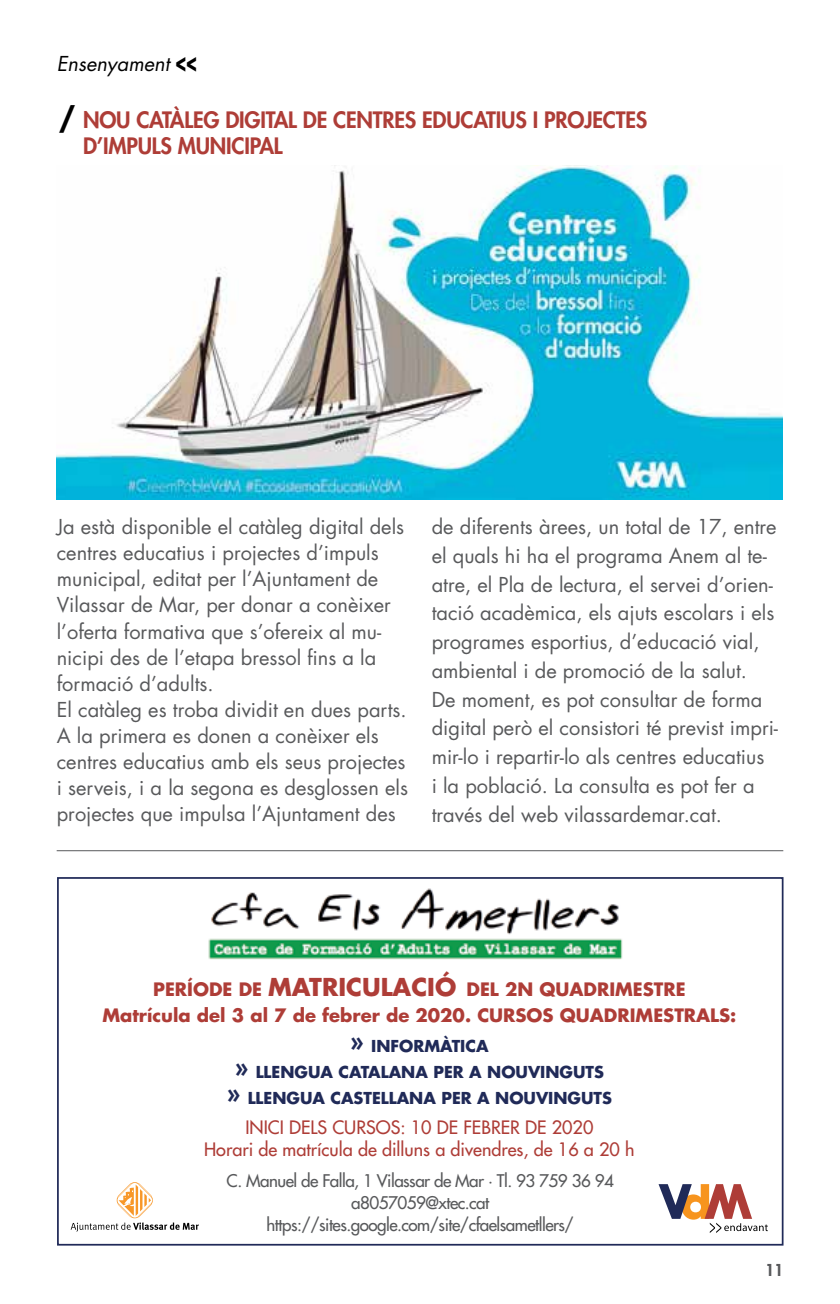
<style>
.page{position:relative;width:840px;height:1304px;background:#fff}
.page>*{position:absolute;margin:0;border:0;box-sizing:border-box;transform-origin:0 0}
.t1{font:700 30px "Futura Std";color:#000}
.t2{font:700 24px "Futura Std";color:#ae3d37}
.t3{font:800 22px/26px "Futura Std";letter-spacing:-.01em;color:#ae3d37}
.t4{font:20px/26.2px "Futura Std";color:#58595b}
.t5{font:italic 20px "Futura Std";color:#000}
.t6{font:500 18px/22px "Futura Std";color:#ae3d37}
.t7{font:700 18px "Futura Std";color:#ae3d37}
.t8{font:500 17px/21.6px "Futura Std";letter-spacing:-.03em;color:#58595b;text-align:center}
.t9{font:700 16px "Futura Std";color:#202a58}
.t10{font:800 16px "Futura Std";color:#58595b}
.s1{font-weight:800;font-style:normal;font-size:30px}
.s2{font-size:18px}
.s3{font-weight:800;font-size:26px}
</style>
<div class="page">
<hr style="left:57px;top:850px;width:725px;height:1px;background:#58595b">
<div style="left:57px;top:877px;width:726px;height:369px;border:2px solid #202a58"></div>
<svg style="left:71px;top:1182px;width:128px;height:50px"></svg>
<svg style="left:658px;top:1184px;width:109px;height:49px"></svg>
<img style="left:208px;top:888px;width:415px;height:72px">
<img style="left:57px;top:166px;width:725px;height:333px">
<p class="t5" style="left:57px;top:51px;width:141px">Ensenyament <span class="s1">&lt;&lt;</span></p>
<p class="t3" style="left:83px;top:107px;width:565px">NOU CATÀLEG DIGITAL DE CENTRES EDUCATIUS I PROJECTES<br>D’IMPULS MUNICIPAL</p>
<h1 class="t1" style="left:58px;top:99px;width:19px">/</h1>
<p class="t4" style="left:57px;top:514px;width:352px">Ja està disponible el catàleg digital dels centres educatius i projectes d’impuls municipal, editat per l’Ajuntament de Vilassar de Mar, per donar a conèixer l’oferta formativa que s’ofereix al mu&shy;nicipi des de l’etapa bressol fins a la formació d’adults.<br>El catàleg es troba dividit en dues parts.<br>A la primera es donen a conèixer els centres educatius amb els seus projectes i serveis, i a la segona es desglossen els projectes que impulsa l’Ajuntament des</p>
<p class="t4" style="left:431px;top:513px;width:348px;line-height:28.8px">de diferents àrees, un total de 17, entre el quals hi ha el programa Anem al te&shy;atre, el Pla de lectura, el servei d’orien&shy;tació acadèmica, els ajuts escolars i els programes esportius, d’educació vial, ambiental i de promoció de la salut.<br>De moment, es pot consultar de forma digital però el consistori té previst impri&shy;mir-lo i repartir-lo als centres educatius<br>i la població. La consulta es pot fer a través del web vilassardemar.cat.</p>
<p class="t2" style="left:153px;top:971px;width:132px"><span class="s2">PERÍODE DE</span> MATRICULACIÓ</p>
<p class="t7" style="left:466px;top:978px;width:103px">DEL 2N QUADRIM</p>
<p class="t7" style="left:632px;top:978px;width:54px">ESTRE</p>
<p class="t7" style="left:102px;top:1004px;width:401px">MATRÍCULA DEL 3 AL 7 DE FEBRER DE 2020. CURSOS</p>
<p class="t7" style="left:559px;top:1004px;width:30px">QUADRIM</p>
<p class="t7" style="left:653px;top:1004px;width:22px">ESTRALS</p>
<p class="t7" style="left:729px;top:1004px;width:8px">:</p>
<p class="t9" style="left:350px;top:1036px;width:54px"><span class="s3">»</span> INFORM</p>
<p class="t9" style="left:440px;top:1036px;width:22px">ÀTICA</p>
<p class="t9" style="left:235px;top:1062px;width:74px"><span class="s3">»</span> LLENGUA</p>
<p class="t9" style="left:338px;top:1062px;width:12px">CATALA</p>
<p class="t9" style="left:401px;top:1062px;width:112px">NA PER A NOUVI</p>
<p class="t9" style="left:545px;top:1062px;width:26px">NGUTS</p>
<p class="t9" style="left:227px;top:1088px;width:74px"><span class="s3">»</span> LLENGUA</p>
<p class="t9" style="left:330px;top:1088px;width:12px">CAST</p>
<p class="t9" style="left:372px;top:1088px;width:149px">ELLANA PER A NOUVI</p>
<p class="t9" style="left:553px;top:1088px;width:26px">NGUTS</p>
<p class="t6" style="left:245px;top:1117px;width:14px">Inici</p>
<p class="t6" style="left:289px;top:1117px;width:89px">dels cursos</p>
<p class="t6" style="left:204px;top:1117px;width:432px;text-indent:196px">: 10 de febrer de 2020<br>Horari de matrícula de dilluns a divendres, de 16 a 20 h</p>
<p class="t8" style="left:226px;top:1170px;width:388px">C. Manuel de Falla, 1 Vilassar de Mar · Tl. 93 759 36 94 a8057059@xtec.cat https://sites.google.com/site/cfaelsametllers/</p>
<p class="t10" style="left:764px;top:1260px;width:20px">11</p>
</div>
